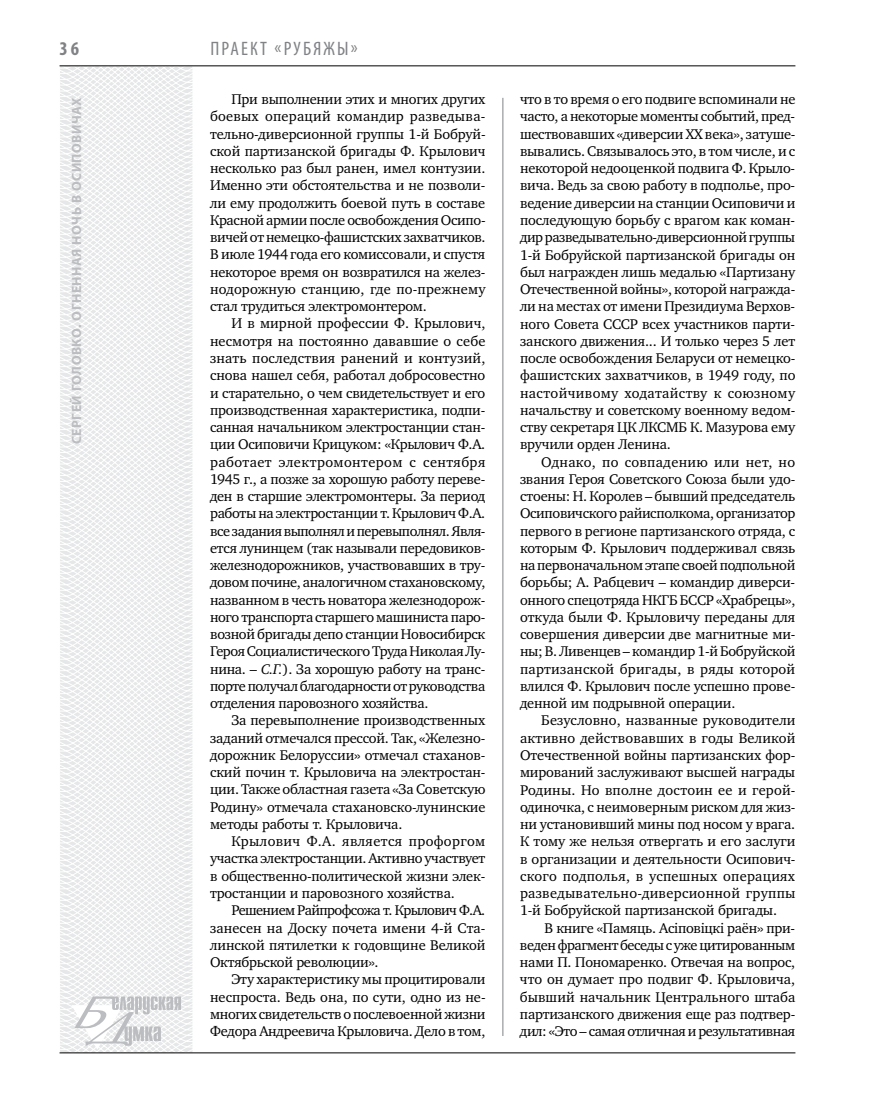
<style>
.page{position:relative;width:872px;height:1106px;background:#fff}
.page>*{position:absolute;margin:0;border:0;box-sizing:border-box;transform-origin:0 0}
.t1{font:condensed 19.5px "Myriad Pro";letter-spacing:.11em;color:#808285}
.t2{font:700 condensed 19.5px "Myriad Pro";color:#808285}
.t3{font:14.4px/17.2px "Charter C";letter-spacing:-.01em;color:#000;text-align:justify}
.t4{font:700 13.5px "Myriad Pro";letter-spacing:.04em;color:#bcbdc0}
.s1{font-style:italic}
</style>
<div class="page">
<svg style="left:59px;top:65px;width:192px;height:989px"></svg>
<hr style="left:502px;top:98px;width:1px;height:938px;background:#808285">
<hr style="left:60px;top:1052px;width:735px;height:1px;background:#000">
<svg style="left:71px;top:996px;width:110px;height:53px"></svg>
<hr style="left:60px;top:65px;width:735px;height:1px;background:#000">
<h1 class="t2" style="left:60px;top:37px;width:21px">36</h1>
<p class="t4" style="left:68px;top:444px;width:348px;rotate:-90deg">Сергей ГОЛОВКО. Огненная ночь в Осиповичах</p>
<h1 class="t1" style="left:210px;top:37px;width:149px">Праект «Рубяжы»</h1>
<p class="t3" style="left:210px;top:91px;width:277px;text-indent:21px">При выполнении этих и многих других боевых операций командир разведыва&shy;тельно-диверсионной группы 1-й Бобруй&shy;ской партизанской бригады Ф. Крылович несколько раз был ранен, имел контузии.<br>Именно эти обстоятельства и не позволи&shy;ли ему продолжить боевой путь в составе Красной армии после освобождения Осипо&shy;вичей от немецко-фашистских захватчиков.<br>В июле 1944 года его комиссовали, и спустя некоторое время он возвратился на желез&shy;нодорожную станцию, где по-прежнему стал трудиться электромонтером.</p>
<p class="t3" style="left:210px;top:315px;width:277px;text-indent:21px">И в мирной профессии Ф. Крылович, несмотря на постоянно дававшие о себе знать последствия ранений и контузий, снова нашел себя, работал добросовестно и старательно, о чем свидетельствует и его производственная характеристика, подпи&shy;санная начальником электростанции стан&shy;ции Осиповичи Крицуком: «Крылович Ф.А. работает электромонтером с сентября 1945 г., а позже за хорошую работу переве&shy;ден в старшие электромонтеры. За период работы на электростанции т. Крылович Ф.А. все задания выполнял и перевыполнял. Явля&shy;ется лунинцем (так называли передовиков&shy;железнодорожников, участвовавших в тру&shy;довом почине, аналогичном стахановскому, названном в честь новатора железнодорож&shy;ного транспорта старшего машиниста паро&shy;возной бригады депо станции Новосибирск Героя Социалистического Труда Николая Лу&shy;нина. – <span class="s1">С.Г.</span>). За хорошую работу на транс&shy;порте получал благодарности от руководства отделения паровозного хозяйства.</p>
<p class="t3" style="left:210px;top:712px;width:277px;text-indent:21px">За перевыполнение производственных заданий отмечался прессой. Так, «Железно&shy;дорожник Белоруссии» отмечал стаханов&shy;ский почин т. Крыловича на электростан&shy;ции. Также областная газета «За Советскую Родину» отмечала стахановско-лунинские методы работы т. Крыловича.</p>
<p class="t3" style="left:210px;top:833px;width:277px;text-indent:21px">Крылович Ф.А. является профоргом участка электростанции. Активно участвует в общественно-политической жизни элек&shy;тростанции и паровозного хозяйства.</p>
<p class="t3" style="left:210px;top:902px;width:277px;text-indent:21px">Решением Райпрофсожа т. Крылович Ф.А. занесен на Доску почета имени 4-й Ста&shy;линской пятилетки к годовщине Великой Октябрьской революции».</p>
<p class="t3" style="left:210px;top:971px;width:277px;text-indent:21px">Эту характеристику мы процитировали неспроста. Ведь она, по сути, одно из не&shy;многих свидетельств о послевоенной жизни Федора Андреевича Крыловича. Дело в том,</p>
<p class="t3" style="left:520px;top:91px;width:277px">что в то время о его подвиге вспоминали не часто, а некоторые моменты событий, пред&shy;шествовавших «диверсии ХХ века», затуше&shy;вывались. Связывалось это, в том числе, и с некоторой недооценкой подвига Ф. Крыло&shy;вича. Ведь за свою работу в подполье, про&shy;ведение диверсии на станции Осиповичи и последующую борьбу с врагом как коман&shy;дир разведывательно-диверсионной группы 1-й Бобруйской партизанской бригады он был награжден лишь медалью «Партизану Отечественной войны», которой награжда&shy;ли на местах от имени Президиума Верхов&shy;ного Совета СССР всех участников парти&shy;занского движения... И только через 5 лет после освобождения Беларуси от немецко&shy;фашистских захватчиков, в 1949 году, по настойчивому ходатайству к союзному начальству и советскому военному ведом&shy;ству секретаря ЦК ЛКСМБ К. Мазурова ему вручили орден Ленина.</p>
<p class="t3" style="left:520px;top:453px;width:277px;text-indent:21px">Однако, по совпадению или нет, но звания Героя Советского Союза были удо&shy;стоены: Н. Королев – бывший председатель Осиповичского райисполкома, организатор первого в регионе партизанского отряда, с которым Ф. Крылович поддерживал связь на первоначальном этапе своей подпольной борьбы; А. Рабцевич – командир диверси&shy;онного спецотряда НКГБ БССР «Храбрецы», откуда были Ф. Крыловичу переданы для совершения диверсии две магнитные ми&shy;ны; В. Ливенцев – командир 1-й Бобруйской партизанской бригады, в ряды которой влился Ф. Крылович после успешно прове&shy;денной им подрывной операции.</p>
<p class="t3" style="left:520px;top:712px;width:277px;text-indent:21px">Безусловно, названные руководители активно действовавших в годы Великой Отечественной войны партизанских фор&shy;мирований заслуживают высшей награды Родины. Но вполне достоин ее и герой&shy;одиночка, с неимоверным риском для жиз&shy;ни установивший мины под носом у врага.<br>К тому же нельзя отвергать и его заслуги в организации и деятельности Осипович&shy;ского подполья, в успешных операциях разведывательно-диверсионной группы 1-й Бобруйской партизанской бригады.</p>
<p class="t3" style="left:520px;top:919px;width:277px;text-indent:25px">В книге «Памяць. Асіповіцкі раён» при&shy;веден фрагмент беседы с уже цитированным нами П. Пономаренко. Отвечая на вопрос, что он думает про подвиг Ф. Крыловича, бывший начальник Центрального штаба партизанского движения еще раз подтвер&shy;дил: «Это – самая отличная и результативная</p>
</div>
